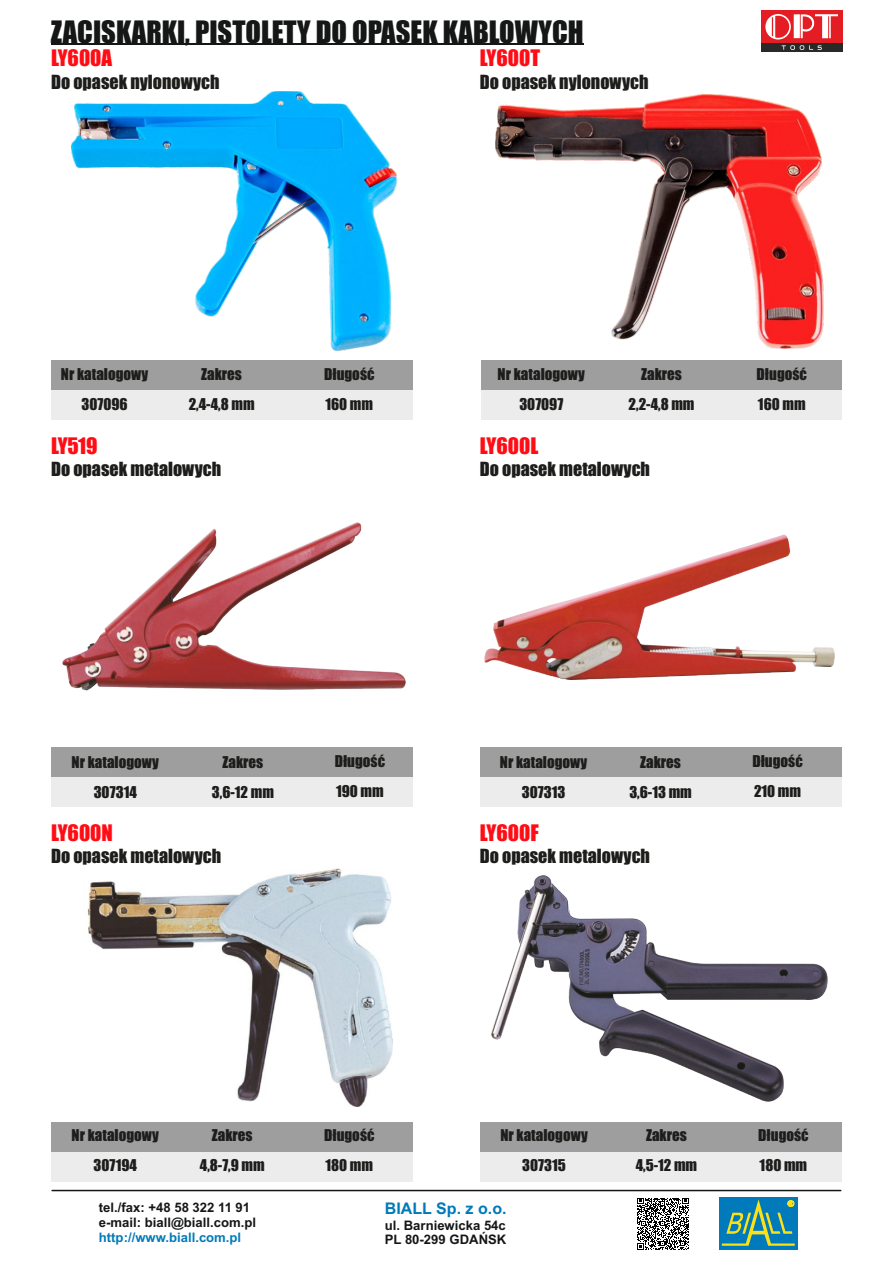
<style>
.page{position:relative;width:893px;height:1262px;background:#fff}
.page>*{position:absolute;margin:0;border:0;box-sizing:border-box;transform-origin:0 0}
.t1{font:28.5px "Impact";color:#151616}
.t2{font:21px "Impact";color:#ff0c15}
.t3{font:18px "Impact";color:#1d1d1c}
.t4{font:700 16.05px "Arial";color:#007abb}
.t5{font:15px "Impact";color:#1d1d1c}
.t6{font:700 13.05px/14.7px "Arial";color:#151616}
.t7{font:700 13.05px "Arial";color:#007abb}
</style>
<div class="page">
<img style="left:87px;top:868px;width:305px;height:238px">
<div style="left:51px;top:360px;width:107px;height:30px;background:#9e9e9e"></div>
<div style="left:158px;top:360px;width:127px;height:30px;background:#9e9e9e"></div>
<div style="left:285px;top:360px;width:128px;height:30px;background:#9e9e9e"></div>
<div style="left:51px;top:390px;width:107px;height:30px;background:#ececec"></div>
<div style="left:158px;top:390px;width:127px;height:30px;background:#ececec"></div>
<div style="left:285px;top:390px;width:128px;height:30px;background:#ececec"></div>
<div style="left:481px;top:360px;width:120px;height:30px;background:#9e9e9e"></div>
<div style="left:601px;top:360px;width:120px;height:30px;background:#9e9e9e"></div>
<div style="left:721px;top:360px;width:120px;height:30px;background:#9e9e9e"></div>
<div style="left:481px;top:390px;width:120px;height:30px;background:#ececec"></div>
<div style="left:601px;top:390px;width:120px;height:30px;background:#ececec"></div>
<div style="left:721px;top:390px;width:120px;height:30px;background:#ececec"></div>
<div style="left:480px;top:1121px;width:128px;height:30px;background:#9e9e9e"></div>
<div style="left:608px;top:1121px;width:117px;height:30px;background:#9e9e9e"></div>
<div style="left:725px;top:1121px;width:116px;height:30px;background:#9e9e9e"></div>
<div style="left:480px;top:1151px;width:128px;height:30px;background:#ececec"></div>
<div style="left:608px;top:1151px;width:117px;height:30px;background:#ececec"></div>
<div style="left:725px;top:1151px;width:116px;height:30px;background:#ececec"></div>
<div style="left:51px;top:1121px;width:128px;height:30px;background:#9e9e9e"></div>
<div style="left:179px;top:1121px;width:106px;height:30px;background:#9e9e9e"></div>
<div style="left:285px;top:1121px;width:128px;height:30px;background:#9e9e9e"></div>
<div style="left:51px;top:1151px;width:128px;height:30px;background:#ececec"></div>
<div style="left:179px;top:1151px;width:106px;height:30px;background:#ececec"></div>
<div style="left:285px;top:1151px;width:128px;height:30px;background:#ececec"></div>
<div style="left:51px;top:747px;width:128px;height:30px;background:#9e9e9e"></div>
<div style="left:179px;top:747px;width:128px;height:30px;background:#9e9e9e"></div>
<div style="left:307px;top:747px;width:106px;height:30px;background:#9e9e9e"></div>
<div style="left:51px;top:777px;width:128px;height:30px;background:#ececec"></div>
<div style="left:179px;top:777px;width:128px;height:30px;background:#ececec"></div>
<div style="left:307px;top:777px;width:106px;height:30px;background:#ececec"></div>
<div style="left:480px;top:747px;width:127px;height:30px;background:#9e9e9e"></div>
<div style="left:607px;top:747px;width:106px;height:30px;background:#9e9e9e"></div>
<div style="left:713px;top:747px;width:128px;height:30px;background:#9e9e9e"></div>
<div style="left:480px;top:777px;width:127px;height:30px;background:#ececec"></div>
<div style="left:607px;top:777px;width:106px;height:30px;background:#ececec"></div>
<div style="left:713px;top:777px;width:128px;height:30px;background:#ececec"></div>
<img style="left:71px;top:92px;width:326px;height:259px">
<img style="left:495px;top:94px;width:328px;height:254px">
<img style="left:63px;top:523px;width:342px;height:167px">
<img style="left:484px;top:534px;width:350px;height:145px">
<img style="left:491px;top:875px;width:336px;height:226px">
<hr style="left:51px;top:43px;width:532px;height:1px;background:#151616">
<div style="left:761px;top:10px;width:81px;height:33px;background:#e41d24"></div>
<svg style="left:765px;top:14px;width:73px;height:25px"></svg>
<div style="left:761px;top:43px;width:81px;height:9px;background:#292928"></div>
<svg style="left:781px;top:45px;width:40px;height:5px"></svg>
<hr style="left:52px;top:1189px;width:788px;height:2px;background:#151616">
<div style="left:719px;top:1197px;width:78px;height:52px;background:#007abb"></div>
<svg style="left:721px;top:1199px;width:73px;height:46px"></svg>
<svg style="left:637px;top:1198px;width:52px;height:51px"></svg>
<h1 class="t1" style="left:51px;top:21px;width:534px">ZACISKARKI, PISTOLETY DO OPASEK KABLOWYCH</h1>
<h2 class="t2" style="left:51px;top:50px;width:63px">LY600A</h2>
<p class="t3" style="left:51px;top:75px;width:170px">Do opasek nylonowych</p>
<h2 class="t2" style="left:480px;top:50px;width:62px">LY600T</h2>
<p class="t3" style="left:480px;top:75px;width:170px">Do opasek nylonowych</p>
<p class="t5" style="left:61px;top:368px;width:89px">Nr katalogowy</p>
<p class="t5" style="left:201px;top:368px;width:42px">Zakres</p>
<p class="t5" style="left:324px;top:368px;width:52px">Długość</p>
<p class="t5" style="left:82px;top:398px;width:48px">307096</p>
<p class="t5" style="left:189px;top:398px;width:67px">2,4-4,8 mm</p>
<p class="t5" style="left:325px;top:398px;width:49px">160 mm</p>
<h2 class="t2" style="left:51px;top:437px;width:48px">LY519</h2>
<p class="t3" style="left:51px;top:462px;width:172px">Do opasek metalowych</p>
<p class="t5" style="left:497px;top:368px;width:89px">Nr katalogowy</p>
<p class="t5" style="left:641px;top:368px;width:42px">Zakres</p>
<p class="t5" style="left:756px;top:368px;width:52px">Długość</p>
<p class="t5" style="left:519px;top:398px;width:45px">307097</p>
<p class="t5" style="left:628px;top:398px;width:67px">2,2-4,8 mm</p>
<p class="t5" style="left:758px;top:398px;width:49px">160 mm</p>
<h2 class="t2" style="left:480px;top:437px;width:60px">LY600L</h2>
<p class="t3" style="left:480px;top:462px;width:172px">Do opasek metalowych</p>
<p class="t5" style="left:72px;top:756px;width:89px">Nr katalogowy</p>
<p class="t5" style="left:222px;top:756px;width:42px">Zakres</p>
<p class="t5" style="left:335px;top:755px;width:52px">Długość</p>
<p class="t5" style="left:94px;top:786px;width:45px">307314</p>
<p class="t5" style="left:212px;top:786px;width:64px">3,6-12 mm</p>
<p class="t5" style="left:336px;top:785px;width:49px">190 mm</p>
<h2 class="t2" style="left:51px;top:824px;width:63px">LY600N</h2>
<p class="t3" style="left:51px;top:849px;width:172px">Do opasek metalowych</p>
<p class="t5" style="left:500px;top:756px;width:89px">Nr katalogowy</p>
<p class="t5" style="left:640px;top:756px;width:42px">Zakres</p>
<p class="t5" style="left:752px;top:755px;width:52px">Długość</p>
<p class="t5" style="left:521px;top:786px;width:45px">307313</p>
<p class="t5" style="left:629px;top:786px;width:64px">3,6-13 mm</p>
<p class="t5" style="left:754px;top:785px;width:49px">210 mm</p>
<h2 class="t2" style="left:480px;top:824px;width:60px">LY600F</h2>
<p class="t3" style="left:480px;top:849px;width:172px">Do opasek metalowych</p>
<p class="t5" style="left:72px;top:1129px;width:89px">Nr katalogowy</p>
<p class="t5" style="left:212px;top:1129px;width:42px">Zakres</p>
<p class="t5" style="left:324px;top:1129px;width:52px">Długość</p>
<p class="t5" style="left:93px;top:1159px;width:45px">307194</p>
<p class="t5" style="left:200px;top:1159px;width:66px">4,8-7,9 mm</p>
<p class="t5" style="left:325px;top:1159px;width:49px">180 mm</p>
<p class="t5" style="left:500px;top:1129px;width:89px">Nr katalogowy</p>
<p class="t5" style="left:646px;top:1129px;width:42px">Zakres</p>
<p class="t5" style="left:758px;top:1129px;width:52px">Długość</p>
<p class="t5" style="left:522px;top:1159px;width:45px">307315</p>
<p class="t5" style="left:635px;top:1159px;width:63px">4,5-12 mm</p>
<p class="t5" style="left:759px;top:1159px;width:49px">180 mm</p>
<p class="t6" style="left:99px;top:1201px;width:159px">tel./fax: +48 58 322 11 91 e-mail: biall@biall.com.pl</p>
<p class="t7" style="left:99px;top:1232px;width:144px">http://www.biall.com.pl</p>
<p class="t4" style="left:385px;top:1202px;width:123px">BIALL Sp. z o.o.</p>
<p class="t6" style="left:385px;top:1218px;width:123px">ul. Barniewicka 54c<br>PL 80-299 GDAŃSK</p>
</div>
